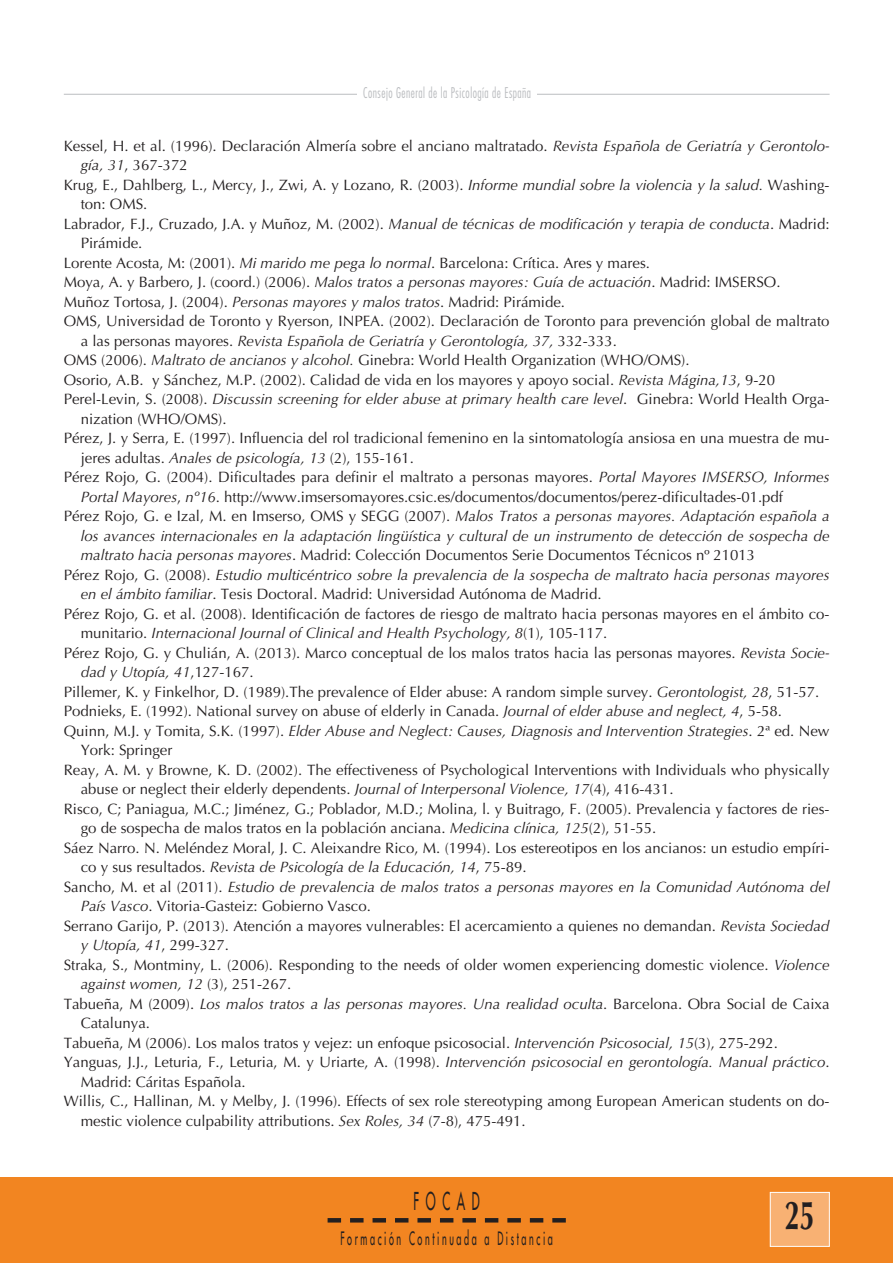
<style>
.page{position:relative;width:893px;height:1263px;background:#fff}
.page>*{position:absolute;margin:0;border:0;box-sizing:border-box;transform-origin:0 0}
.t1{font:700 40.5px "Optima";color:#231f20;scale:.67 1}
.t2{font:24px "Futura";letter-spacing:.55em;color:#231f20;scale:.5 1}
.t3{font:18px "Futura";letter-spacing:.29em;color:#231f20;scale:.5 1}
.t4{font:15px "Optima";color:#231f20}
.t5{font:italic 15px "Optima";color:#231f20}
.t6{font:300 condensed 14.4px "Futura";letter-spacing:.04em;color:#bbbdc0;scale:.83 1}
.s1{font-style:italic}
.s2{font-style:normal}
</style>
<div class="page">
<div style="left:0;top:1178px;width:892px;height:85px;background:#f28521"></div>
<hr style="left:64px;top:94px;width:765px;height:1px;background:#bbbdc0">
<svg style="left:341px;top:1218px;width:203px;height:5px"></svg>
<div style="left:327px;top:1218px;width:14px;height:5px;background:#231f20"></div>
<div style="left:552px;top:1218px;width:14px;height:5px;background:#231f20"></div>
<div style="left:770px;top:1193px;width:59px;height:53px;background:#f8b173"></div>
<div style="left:770px;top:1192px;width:59px;height:55px;border:1px solid #fff"></div>
<div style="left:357px;top:85px;width:180px;height:37px;background:#fff"></div>
<p class="t6" style="left:363px;top:87px;width:204px">Consejo General de la Psicología de España</p>
<p class="t4" style="left:64px;top:139px;width:767px">Kessel, H. et al. (1996). Declaración Almería sobre el anciano maltratado. <span class="s1">Revista Española de Geriatría y Gerontolo-</span></p>
<p class="t4" style="left:81px;top:159px;width:108px"><span class="s1">gía, 31</span>, 367-372</p>
<p class="t4" style="left:64px;top:178px;width:767px">Krug, E., Dahlberg, L., Mercy, J., Zwi, A. y Lozano, R. (2003). <span class="s1">Informe mundial sobre la violencia y la salud.</span> Washing-</p>
<p class="t4" style="left:81px;top:198px;width:68px">ton: OMS.</p>
<p class="t4" style="left:64px;top:217px;width:767px">Labrador, F.J., Cruzado, J.A. y Muñoz, M. (2002). <span class="s1">Manual de técnicas de modificación y terapia de conducta</span>. Madrid:</p>
<p class="t4" style="left:81px;top:237px;width:63px">Pirámide.</p>
<p class="t4" style="left:64px;top:256px;width:587px">Lorente Acosta, M: (2001). <span class="s1">Mi marido me pega lo normal</span>. Barcelona: Crítica. Ares y mares.</p>
<p class="t4" style="left:64px;top:276px;width:718px">Moya, A. y Barbero, J. (coord.) (2006). <span class="s1">Malos tratos a personas mayores: Guía de actuación</span>. Madrid: IMSERSO.</p>
<p class="t4" style="left:64px;top:295px;width:503px">Muñoz Tortosa, J. (2004). <span class="s1">Personas mayores y malos tratos</span>. Madrid: Pirámide.</p>
<p class="t4" style="left:64px;top:315px;width:767px">OMS, Universidad de Toronto y Ryerson, INPEA. (2002). Declaración de Toronto para prevención global de maltrato</p>
<p class="t5" style="left:81px;top:334px;width:537px"><span class="s2">a las personas mayores.</span> Revista Española de Geriatría y Gerontología, 37, <span class="s2">332-333.</span></p>
<p class="t4" style="left:64px;top:354px;width:627px">OMS (2006). <span class="s1">Maltrato de ancianos y alcohol.</span> Ginebra: World Health Organization (WHO/OMS).</p>
<p class="t4" style="left:64px;top:373px;width:712px">Osorio, A.B. y Sánchez, M.P. (2002). Calidad de vida en los mayores y apoyo social. <span class="s1">Revista Mágina,13</span>, 9-20</p>
<p class="t5" style="left:64px;top:393px;width:767px"><span class="s2">Perel-Levin, S. (2008).</span> Discussin screening for elder abuse at primary health care level<span class="s2">. Ginebra: World Health Orga-</span></p>
<p class="t4" style="left:81px;top:412px;width:147px">nization (WHO/OMS).</p>
<p class="t4" style="left:64px;top:432px;width:767px">Pérez, J. y Serra, E. (1997). Influencia del rol tradicional femenino en la sintomatología ansiosa en una muestra de mu-</p>
<p class="t4" style="left:81px;top:451px;width:334px">jeres adultas. <span class="s1">Anales de psicología, 13</span> (2), 155-161.</p>
<p class="t4" style="left:64px;top:471px;width:767px">Pérez Rojo, G. (2004). Dificultades para definir el maltrato a personas mayores. <span class="s1">Portal Mayores IMSERSO, Informes</span></p>
<p class="t4" style="left:81px;top:490px;width:703px"><span class="s1">Portal Mayores</span>, <span class="s1">nº16</span>. http://www.imsersomayores.csic.es/documentos/documentos/perez-dificultades-01.pdf</p>
<p class="t5" style="left:64px;top:510px;width:767px"><span class="s2">Pérez Rojo, G. e Izal, M. en Imserso, OMS y SEGG (2007).</span> Malos Tratos a personas mayores. Adaptación española a</p>
<p class="t5" style="left:81px;top:529px;width:750px">los avances internacionales en la adaptación lingüística y cultural de un instrumento de detección de sospecha de</p>
<p class="t4" style="left:81px;top:549px;width:676px"><span class="s1">maltrato hacia personas mayores</span>. Madrid: Colección Documentos Serie Documentos Técnicos nº 21013</p>
<p class="t5" style="left:64px;top:568px;width:767px"><span class="s2">Pérez Rojo, G. (2008).</span> Estudio multicéntrico sobre la prevalencia de la sospecha de maltrato hacia personas mayores</p>
<p class="t4" style="left:81px;top:588px;width:522px"><span class="s1">en el ámbito familiar</span>. Tesis Doctoral. Madrid: Universidad Autónoma de Madrid.</p>
<p class="t4" style="left:64px;top:607px;width:767px">Pérez Rojo, G. et al. (2008). Identificación de factores de riesgo de maltrato hacia personas mayores en el ámbito co-</p>
<p class="t5" style="left:81px;top:627px;width:528px"><span class="s2">munitario.</span> Internacional Journal of Clinical and Health Psychology, 8<span class="s2">(1), 105-117.</span></p>
<p class="t4" style="left:64px;top:646px;width:767px">Pérez Rojo, G. y Chulián, A. (2013). Marco conceptual de los malos tratos hacia las personas mayores. <span class="s1">Revista Socie-</span></p>
<p class="t5" style="left:81px;top:666px;width:174px">dad y Utopía, 41<span class="s2">,127-167.</span></p>
<p class="t4" style="left:64px;top:685px;width:757px">Pillemer, K. y Finkelhor, D. (1989).The prevalence of Elder abuse: A random simple survey. <span class="s1">Gerontologist, 28</span>, 51-57.</p>
<p class="t4" style="left:64px;top:705px;width:719px">Podnieks, E. (1992). National survey on abuse of elderly in Canada. <span class="s1">Journal of elder abuse and neglect, 4</span>, 5-58.</p>
<p class="t5" style="left:64px;top:724px;width:767px"><span class="s2">Quinn, M.J. y Tomita, S.K. (1997).</span> Elder Abuse and Neglect: Causes, Diagnosis and Intervention Strategies<span class="s2">. 2ª ed. New</span></p>
<p class="t4" style="left:81px;top:744px;width:93px">York: Springer</p>
<p class="t4" style="left:64px;top:763px;width:767px">Reay, A. M. y Browne, K. D. (2002). The effectiveness of Psychological Interventions with Individuals who physically</p>
<p class="t4" style="left:81px;top:783px;width:594px">abuse or neglect their elderly dependents. <span class="s1">Journal of Interpersonal Violence, 17</span>(4), 416-431.</p>
<p class="t4" style="left:64px;top:802px;width:767px">Risco, C; Paniagua, M.C.; Jiménez, G.; Poblador, M.D.; Molina, l. y Buitrago, F. (2005). Prevalencia y factores de ries-</p>
<p class="t4" style="left:81px;top:822px;width:577px">go de sospecha de malos tratos en la población anciana. <span class="s1">Medicina clínica, 125</span>(2), 51-55.</p>
<p class="t4" style="left:64px;top:841px;width:767px">Sáez Narro. N. Meléndez Moral, J. C. Aleixandre Rico, M. (1994). Los estereotipos en los ancianos: un estudio empíri-</p>
<p class="t5" style="left:81px;top:861px;width:447px"><span class="s2">co y sus resultados.</span> Revista de Psicología de la Educación, 14<span class="s2">, 75-89.</span></p>
<p class="t5" style="left:64px;top:880px;width:767px"><span class="s2">Sancho, M. et al (2011).</span> Estudio de prevalencia de malos tratos a personas mayores en la Comunidad Autónoma del</p>
<p class="t4" style="left:81px;top:900px;width:291px"><span class="s1">País Vasco</span>. Vitoria-Gasteiz: Gobierno Vasco.</p>
<p class="t4" style="left:64px;top:919px;width:767px">Serrano Garijo, P. (2013). Atención a mayores vulnerables: El acercamiento a quienes no demandan. <span class="s1">Revista Sociedad</span></p>
<p class="t5" style="left:81px;top:939px;width:150px">y Utopía, 41<span class="s2">, 299-327.</span></p>
<p class="t4" style="left:64px;top:958px;width:767px">Straka, S., Montminy, L. (2006). Responding to the needs of older women experiencing domestic violence. <span class="s1">Violence</span></p>
<p class="t5" style="left:81px;top:978px;width:212px">against women, 12 <span class="s2">(3), 251-267.</span></p>
<p class="t5" style="left:64px;top:997px;width:767px"><span class="s2">Tabueña, M (2009).</span> Los malos tratos a las personas mayores. Una realidad oculta<span class="s2">. Barcelona. Obra Social de Caixa</span></p>
<p class="t4" style="left:81px;top:1017px;width:71px">Catalunya.</p>
<p class="t4" style="left:64px;top:1036px;width:715px">Tabueña, M (2006). Los malos tratos y vejez: un enfoque psicosocial. <span class="s1">Intervención Psicosocial, 15</span>(3), 275-292.</p>
<p class="t4" style="left:64px;top:1056px;width:767px">Yanguas, J.J., Leturia, F., Leturia, M. y Uriarte, A. (1998). <span class="s1">Intervención psicosocial en gerontología. Manual práctico</span>.</p>
<p class="t4" style="left:81px;top:1075px;width:166px">Madrid: Cáritas Española.</p>
<p class="t4" style="left:64px;top:1095px;width:767px">Willis, C., Hallinan, M. y Melby, J. (1996). Effects of sex role stereotyping among European American students on do-</p>
<p class="t4" style="left:81px;top:1114px;width:446px">mestic violence culpability attributions. <span class="s1">Sex Roles, 34</span> (7-8), 475-491.</p>
<h2 class="t2" style="left:413px;top:1189px;width:134px">FOCAD</h2>
<p class="t3" style="left:340px;top:1230px;width:426px">Formación Continuada a Distancia</p>
<h1 class="t1" style="left:784px;top:1199px;width:46px">25</h1>
</div>
